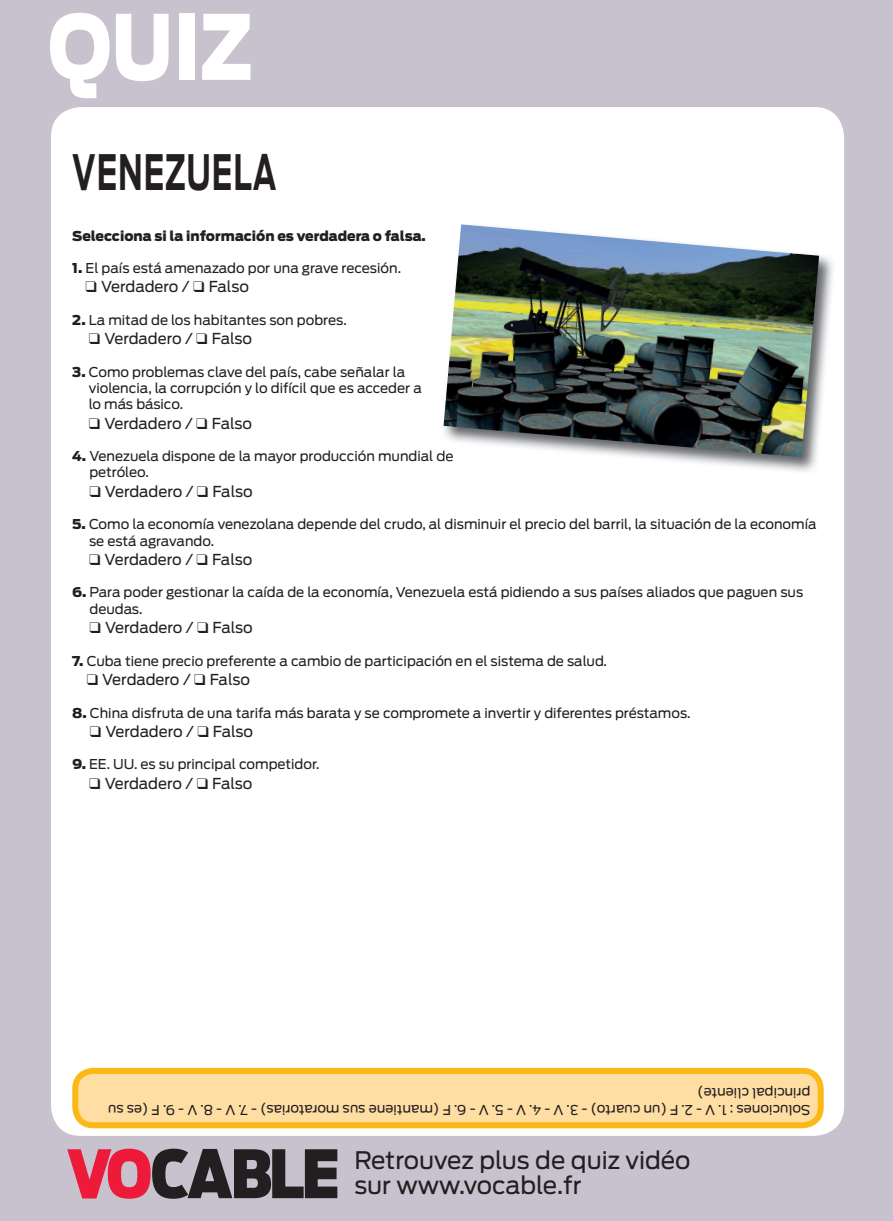
<style>
.page{position:relative;width:893px;height:1221px;background:#fff}
.page>*{position:absolute;margin:0;border:0;box-sizing:border-box;transform-origin:0 0}
.t1{font:900 89.1px "Antenna";color:#fff;scale:.83 1}
.t2{font:700 48.45px "Antenna";letter-spacing:.03em;color:#231f20;scale:.62 1}
.t3{font:24px/25.5px "Antenna";color:#231f20}
.t4{font:15px "Antenna";letter-spacing:-.005em;color:#231f20}
.t5{font:13.5px/16.2px "Antenna";color:#231f20}
.t6{font:900 13.5px "Antenna";color:#231f20}
.s1{font-weight:900}
</style>
<div class="page">
<div style="left:0;top:0;width:893px;height:1220px;background:#c8c2cf"></div>
<div style="left:51px;top:107px;width:793px;height:1028px;background:#fff;border-radius:30px"></div>
<svg style="left:67px;top:1148px;width:270px;height:50px"></svg>
<div style="left:75px;top:1070px;width:746px;height:55px;background:#ffdea4;border-radius:18px"></div>
<div style="left:72px;top:1067px;width:752px;height:61px;border:6px solid #fcb814;border-radius:18px"></div>
<img style="left:443px;top:255px;width:390px;height:217px">
<svg style="left:442px;top:450px;width:11px;height:13px"></svg>
<img style="left:444px;top:224px;width:375px;height:233px">
<h1 class="t1" style="left:48px;top:-6px;width:248px">QUIZ</h1>
<h2 class="t2" style="left:72px;top:143px;width:331px">VENEZUELA</h2>
<p class="t6" style="left:72px;top:227px;width:355px">Selecciona si la información es verdadera o falsa.</p>
<p class="t5" style="left:72px;top:260px;width:330px"><span class="s1">1.</span> El país está amenazado por una grave recesión.</p>
<p class="t4" style="left:86px;top:278px;width:165px">❑ Verdadero / ❑ Falso</p>
<p class="t5" style="left:72px;top:312px;width:276px"><span class="s1">2.</span> La mitad de los habitantes son pobres.</p>
<p class="t4" style="left:89px;top:330px;width:165px">❑ Verdadero / ❑ Falso</p>
<p class="t5" style="left:89px;top:364px;width:334px;text-indent:-17px"><span class="s1">3.</span> Como problemas clave del país, cabe señalar la violencia, la corrupción y lo difícil que es acceder a lo más básico.</p>
<p class="t4" style="left:89px;top:414px;width:165px">❑ Verdadero / ❑ Falso</p>
<p class="t5" style="left:89px;top:448px;width:366px;text-indent:-17px"><span class="s1">4.</span> Venezuela dispone de la mayor producción mundial de petróleo.</p>
<p class="t4" style="left:89px;top:482px;width:165px">❑ Verdadero / ❑ Falso</p>
<p class="t5" style="left:89px;top:516px;width:729px;text-indent:-17px"><span class="s1">5.</span> Como la economía venezolana depende del crudo, al disminuir el precio del barril, la situación de la economía se está agravando.</p>
<p class="t4" style="left:89px;top:550px;width:165px">❑ Verdadero / ❑ Falso</p>
<p class="t5" style="left:90px;top:584px;width:715px;text-indent:-17px"><span class="s1">6.</span> Para poder gestionar la caída de la economía, Venezuela está pidiendo a sus países aliados que paguen sus deudas.</p>
<p class="t4" style="left:90px;top:618px;width:165px">❑ Verdadero / ❑ Falso</p>
<p class="t5" style="left:72px;top:652px;width:536px"><span class="s1">7.</span> Cuba tiene precio preferente a cambio de participación en el sistema de salud.</p>
<p class="t4" style="left:87px;top:670px;width:165px">❑ Verdadero / ❑ Falso</p>
<p class="t5" style="left:72px;top:704px;width:620px"><span class="s1">8.</span> China disfruta de una tarifa más barata y se compromete a invertir y diferentes préstamos.</p>
<p class="t4" style="left:90px;top:722px;width:165px">❑ Verdadero / ❑ Falso</p>
<p class="t5" style="left:72px;top:756px;width:249px"><span class="s1">9.</span> EE. UU. es su principal competidor.</p>
<p class="t4" style="left:89px;top:774px;width:165px">❑ Verdadero / ❑ Falso</p>
<p class="t5" style="left:810px;top:1117px;width:704px;rotate:-180deg">Soluciones : 1. V - 2. F (un cuarto) - 3. V - 4. V - 5. V - 6. F (mantiene sus moratorias) - 7. V - 8. V - 9. F (es su principal cliente)</p>
<h3 class="t3" style="left:354px;top:1147px;width:338px">Retrouvez plus de quiz vidéo sur www.vocable.fr</h3>
</div>
